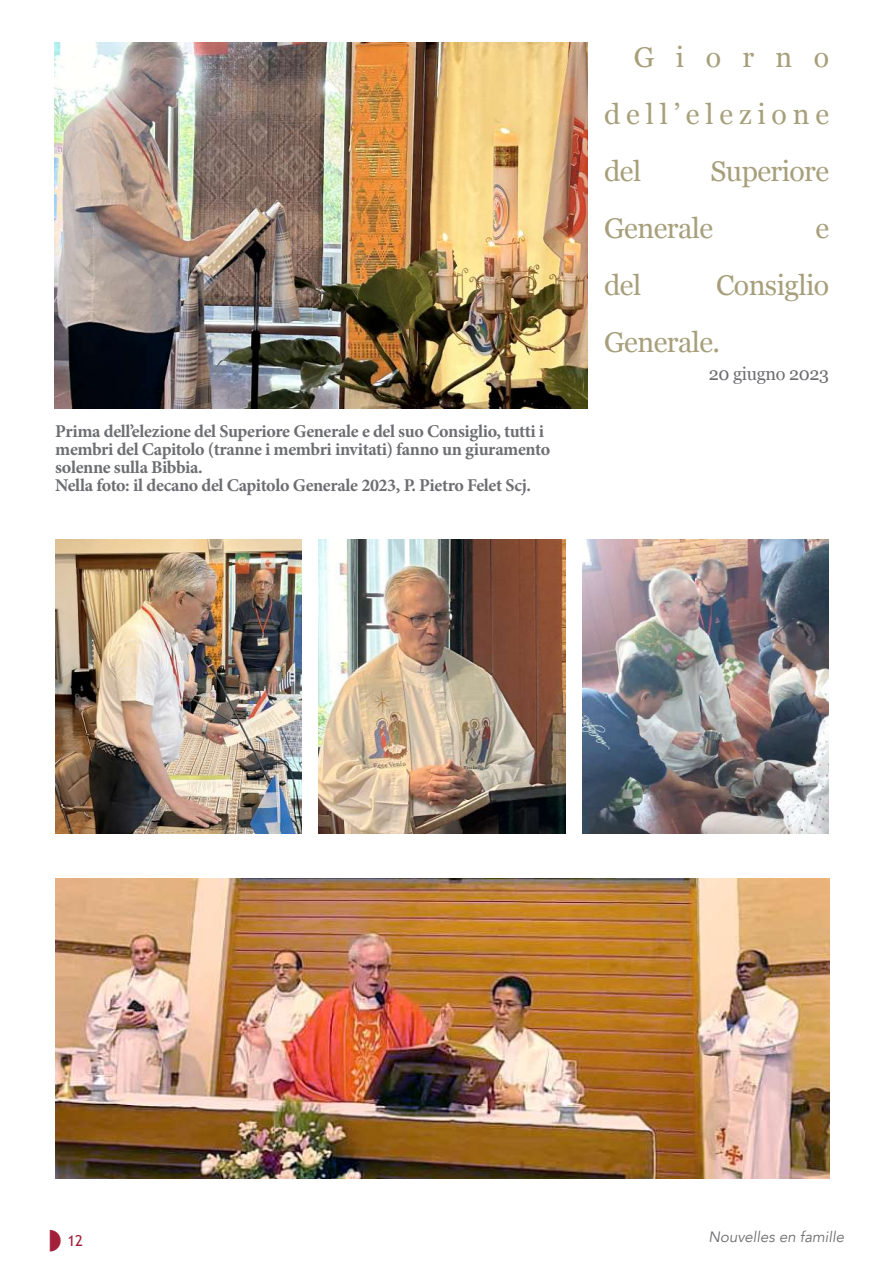
<style>
.page{position:relative;width:893px;height:1263px;background:#fff}
.page>*{position:absolute;margin:0;border:0;box-sizing:border-box;transform-origin:0 0}
.t1{font:28.5px/57px "Georgia";letter-spacing:-.02em;color:#a79f7b}
.t2{font:700 18px/18px "Minion Pro";letter-spacing:-.02em;color:#6d6e71}
.t3{font:18px "Georgia";letter-spacing:-.02em;color:#6d6e71}
.t4{font:italic 15px "Avenir";color:#6d6e71}
.t5{font:15px "Trebuchet MS";color:#a2203a}
</style>
<div class="page">
<img style="left:55px;top:43px;width:532px;height:366px">
<img style="left:55px;top:879px;width:774px;height:299px">
<img style="left:319px;top:540px;width:247px;height:293px">
<img style="left:55px;top:540px;width:247px;height:293px">
<img style="left:583px;top:540px;width:245px;height:293px">
<h1 class="t1" style="left:604px;top:27px;width:227px;text-align:justify;text-indent:30px">Giorno dell’elezione del</h1>
<h1 class="t1" style="left:604px;top:141px;width:226px;text-indent:106px">Superiore<br>Generale</h1>
<h1 class="t1" style="left:815px;top:198px;width:15px">e</h1>
<p class="t2" style="left:55px;top:422px;width:496px">Prima dell’elezione del Superiore Generale e del suo Consiglio, tutti i membri del Capitolo (tranne i membri invitati) fanno un giuramento solenne sulla Bibbia.<br>Nella foto: il decano del Capitolo Generale 2023, P. Pietro Felet Scj.</p>
<h1 class="t1" style="left:604px;top:255px;width:39px">del</h1>
<h1 class="t1" style="left:604px;top:255px;width:227px;text-indent:112px">Consiglio<br>Generale.</h1>
<p class="t3" style="left:709px;top:361px;width:122px">20 giugno 2023</p>
<p class="t5" style="left:67px;top:1232px;width:17px">12</p>
<p class="t4" style="left:708px;top:1228px;width:137px">Nouvelles en famille</p>
</div>
